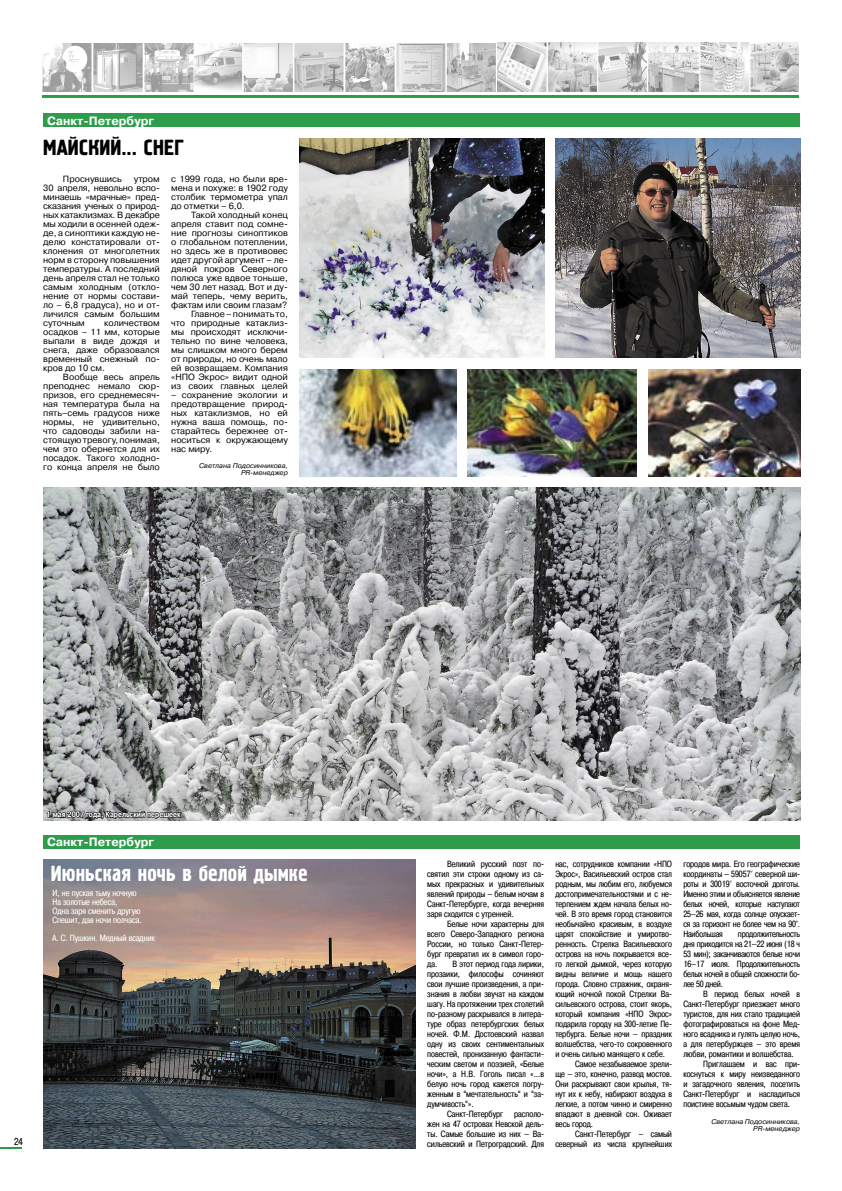
<style>
.page{position:relative;width:842px;height:1191px;background:#fff}
.page>*{position:absolute;margin:0;border:0;box-sizing:border-box;transform-origin:0 0}
.t1{font:22px "Pollock 1 C";color:#fff}
.t2{font:22px "Pollock 1 C";color:#000}
.t3{font:700 12px "Pragmatica C";color:#fff}
.t4{font:10px "Pragmatica Cond C";color:#000}
.t5{font:9px/10px "Pragmatica Cond C";color:#000;text-align:justify}
.t6{font:9px/9px "Pragmatica C";color:#000;text-align:justify}
.t7{font:9px/9px "Pragmatica Cond C";color:#fff}
.t8{font:700 8px "Pragmatica Cond C";color:#fff}
.t9{font:italic 7px/7px "Pragmatica C";color:#000;text-align:right}
</style>
<div class="page">
<hr style="left:287px;top:95px;width:268px;height:3px;background:#2e9d4b">
<hr style="left:42px;top:95px;width:256px;height:3px;background:#2e9d4b">
<hr style="left:543px;top:95px;width:256px;height:3px;background:#2e9d4b">
<img style="left:497px;top:43px;width:301px;height:48px">
<img style="left:42px;top:43px;width:453px;height:49px">
<svg style="left:0;top:1147px;width:21px;height:1px"></svg>
<img style="left:43px;top:859px;width:373px;height:289px">
<div style="left:43px;top:834px;width:757px;height:14px;background:#2e9d4b"></div>
<div style="left:43px;top:113px;width:757px;height:14px;background:#2e9d4b"></div>
<img style="left:43px;top:487px;width:757px;height:334px">
<img style="left:299px;top:369px;width:157px;height:107px">
<img style="left:555px;top:139px;width:245px;height:219px">
<img style="left:299px;top:139px;width:245px;height:219px">
<img style="left:467px;top:369px;width:170px;height:107px">
<img style="left:648px;top:369px;width:152px;height:107px">
<svg style="left:47px;top:810px;width:135px;height:9px"></svg>
<h2 class="t3" style="left:47px;top:114px;width:108px">Санкт-Петербург</h2>
<h1 class="t2" style="left:43px;top:135px;width:142px">МАЙСКИЙ... СНЕГ</h1>
<p class="t6" style="left:171px;top:174px;width:118px">с 1999 года, но были вре&shy;мена и похуже: в 1902 году столбик термометра упал до отметки – 6,0.</p>
<p class="t6" style="left:171px;top:210px;width:118px;text-align:right">Такой холодный конец апреля ставит под сомне&shy;ние прогнозы синоптиков о глобальном потеплении, но здесь же в противовес идет другой аргумент – ле&shy;дяной покров Северного полюса уже вдвое тоньше, чем 30 лет назад. Вот и ду&shy;май теперь, чему верить, фактам или своим глазам?<br>Главное – понимать то,<br>что природные катаклиз&shy;мы происходят исключи&shy;тельно по вине человека, мы слишком много берем от природы, но очень мало ей возвращаем. Компания «НПО Экрос» видит одной из своих главных целей</p>
<p class="t6" style="left:171px;top:390px;width:118px">– сохранение экологии и предотвращение природ&shy;ных катаклизмов, но ей нужна ваша помощь, по&shy;старайтесь бережнее от&shy;носиться к окружающему нас миру.</p>
<p class="t9" style="left:199px;top:462px;width:90px">Светлана Подосинникова,<br>PR-менеджер</p>
<p class="t6" style="left:63px;top:174px;width:60px">Проснувшись</p>
<p class="t6" style="left:43px;top:174px;width:118px;text-indent:91px">утром 30 апреля, невольно вспо&shy;минаешь «мрачные» пред&shy;сказания ученых о природ&shy;ных катаклизмах. В декабре мы ходили в осенней одеж&shy;де, а синоптики каждую не&shy;делю констатировали от&shy;клонения от многолетних норм в сторону повышения температуры. А последний день апреля стал не только самым холодным (откло&shy;нение от нормы состави&shy;ло – 6,8 градуса), но и от&shy;личился самым большим суточным</p>
<p class="t6" style="left:43px;top:318px;width:118px;text-indent:61px">количеством осадков – 11 мм, которые выпали в виде дождя и снега, даже образовался временный снежный по&shy;кров до 10 см.</p>
<p class="t6" style="left:43px;top:372px;width:118px;text-indent:20px">Вообще весь апрель преподнес немало сюр&shy;призов, его среднемесяч&shy;ная температура была на пять–семь градусов ниже нормы, не удивительно, что садоводы забили на&shy;стоящую тревогу, понимая, чем это обернется для их посадок. Такого холодно&shy;го конца апреля не было</p>
<p class="t8" style="left:46px;top:810px;width:136px">1 мая 2007 года, Карельский перешеек</p>
<h2 class="t3" style="left:47px;top:835px;width:108px">Санкт-Петербург</h2>
<h1 class="t1" style="left:51px;top:861px;width:258px">Июньская ночь в белой дымке</h1>
<p class="t7" style="left:52px;top:888px;width:91px">И, не пуская тьму ночную<br>На золотые небеса,<br>Одна заря сменить другую<br>Спешит, дав ночи полчаса.</p>
<p class="t7" style="left:52px;top:933px;width:104px">А. С. Пушкин. Медный всадник</p>
<p class="t4" style="left:14px;top:1135px;width:10px">24</p>
<p class="t5" style="left:427px;top:859px;width:118px;text-indent:20px">Великий русский поэт по&shy;святил эти строки одному из са&shy;мых прекрасных и удивительных явлений природы – белым ночам в Санкт-Петербурге, когда вечерняя заря сходится с утренней.</p>
<p class="t5" style="left:427px;top:919px;width:118px;text-indent:20px">Белые ночи характерны для всего Северо-Западного региона России, но только Санкт-Петер&shy;бург превратил их в символ горо&shy;да. В этот период года лирики, прозаики, философы сочиняют свои лучшие произведения, а при&shy;знания в любви звучат на каждом шагу. На протяжении трех столетий по-разному раскрывался в литера&shy;туре образ петербургских белых ночей. Ф.М. Достоевский назвал одну из своих сентиментальных повестей, пронизанную фантасти&shy;ческим светом и поэзией, «Белые ночи», а Н.В. Гоголь писал «…в белую ночь город кажется погру&shy;женным в “мечтательность“ и “за&shy;думчивость“».</p>
<p class="t5" style="left:427px;top:1109px;width:118px;text-indent:20px">Санкт-Петербург располо&shy;жен на 47 островах Невской дель&shy;ты. Самые большие из них – Ва&shy;сильевский и Петроградский. Для</p>
<p class="t5" style="left:555px;top:859px;width:118px">нас, сотрудников компании «НПО</p>
<p class="t5" style="left:555px;top:869px;width:118px">Экрос», Васильевский остров стал</p>
<p class="t5" style="left:555px;top:879px;width:118px">родным, мы любим его, любуемся</p>
<p class="t5" style="left:555px;top:889px;width:118px">достопримечательностями и с не-</p>
<p class="t5" style="left:555px;top:899px;width:118px">терпением ждем начала белых но-</p>
<p class="t5" style="left:555px;top:909px;width:118px">чей. В это время город становится</p>
<p class="t5" style="left:555px;top:919px;width:118px">необычайно красивым, в воздухе</p>
<p class="t5" style="left:555px;top:929px;width:118px">царят спокойствие и умиротво-</p>
<p class="t5" style="left:555px;top:939px;width:118px">ренность. Стрелка Васильевского</p>
<p class="t5" style="left:555px;top:949px;width:118px">острова на ночь покрывается все-</p>
<p class="t5" style="left:555px;top:959px;width:118px">го легкой дымкой, через которую</p>
<p class="t5" style="left:555px;top:969px;width:118px">видны величие и мощь нашего</p>
<p class="t5" style="left:555px;top:979px;width:118px">города. Словно стражник, охраня-</p>
<p class="t5" style="left:555px;top:989px;width:118px">ющий ночной покой Стрелки Ва-</p>
<p class="t5" style="left:555px;top:999px;width:118px">сильевского острова, стоит якорь,</p>
<p class="t5" style="left:555px;top:1009px;width:118px">который компания «НПО Экрос»</p>
<p class="t5" style="left:555px;top:1019px;width:118px">подарила городу на 300-летие Пе-</p>
<p class="t5" style="left:555px;top:1029px;width:118px">тербурга. Белые ночи – праздник</p>
<p class="t5" style="left:555px;top:1039px;width:118px">волшебства, чего-то сокровенного</p>
<p class="t5" style="left:555px;top:1049px;width:111px">и очень сильно манящего к себе.</p>
<p class="t5" style="left:575px;top:1059px;width:98px">Самое незабываемое зрели-</p>
<p class="t5" style="left:555px;top:1069px;width:118px">ще – это, конечно, развод мостов.</p>
<p class="t5" style="left:555px;top:1079px;width:118px">Они раскрывают свои крылья, тя-</p>
<p class="t5" style="left:555px;top:1089px;width:118px">нут их к небу, набирают воздуха в</p>
<p class="t5" style="left:555px;top:1099px;width:118px">легкие, а потом чинно и смиренно</p>
<p class="t5" style="left:555px;top:1109px;width:118px">впадают в дневной сон. Оживает</p>
<p class="t5" style="left:555px;top:1119px;width:39px">весь город.</p>
<p class="t5" style="left:575px;top:1129px;width:98px">Санкт-Петербург – самый</p>
<p class="t5" style="left:555px;top:1139px;width:118px">северный из числа крупнейших</p>
<p class="t5" style="left:683px;top:859px;width:118px">городов мира. Его географические координаты – 59057 северной ши&shy;роты и 30019 восточной долготы.<br>Именно этим и объясняется явление белых ночей, которые наступают 25–26 мая, когда солнце опускает&shy;ся за горизонт не более чем на 90°.<br>Наибольшая</p>
<p class="t5" style="left:683px;top:929px;width:118px;text-indent:54px">продолжительность дня приходится на 21–22 июня (18 ч 53 мин); заканчиваются белые ночи 16–17 июля. Продолжительность белых ночей в общей сложности бо&shy;лее 50 дней.</p>
<p class="t5" style="left:703px;top:989px;width:98px">В период белых ночей в</p>
<p class="t5" style="left:683px;top:999px;width:118px">Санкт-Петербург приезжает много</p>
<p class="t5" style="left:683px;top:1009px;width:118px">туристов, для них стало традицией</p>
<p class="t5" style="left:683px;top:1019px;width:118px">фотографироваться на фоне Мед-</p>
<p class="t5" style="left:683px;top:1029px;width:118px">ного всадника и гулять целую ночь,</p>
<p class="t5" style="left:683px;top:1039px;width:118px">а для петербуржцев – это время</p>
<p class="t5" style="left:683px;top:1049px;width:112px">любви, романтики и волшебства.</p>
<p class="t5" style="left:703px;top:1059px;width:98px">Приглашаем и вас при-</p>
<p class="t5" style="left:683px;top:1069px;width:118px">коснуться к миру неизведанного</p>
<p class="t5" style="left:683px;top:1079px;width:118px">и загадочного явления, посетить</p>
<p class="t5" style="left:683px;top:1089px;width:118px">Санкт-Петербург и насладиться</p>
<p class="t5" style="left:683px;top:1099px;width:108px">поистине восьмым чудом света.</p>
<p class="t9" style="left:711px;top:1118px;width:90px">Светлана Подосинникова,<br>PR-менеджер</p>
</div>
